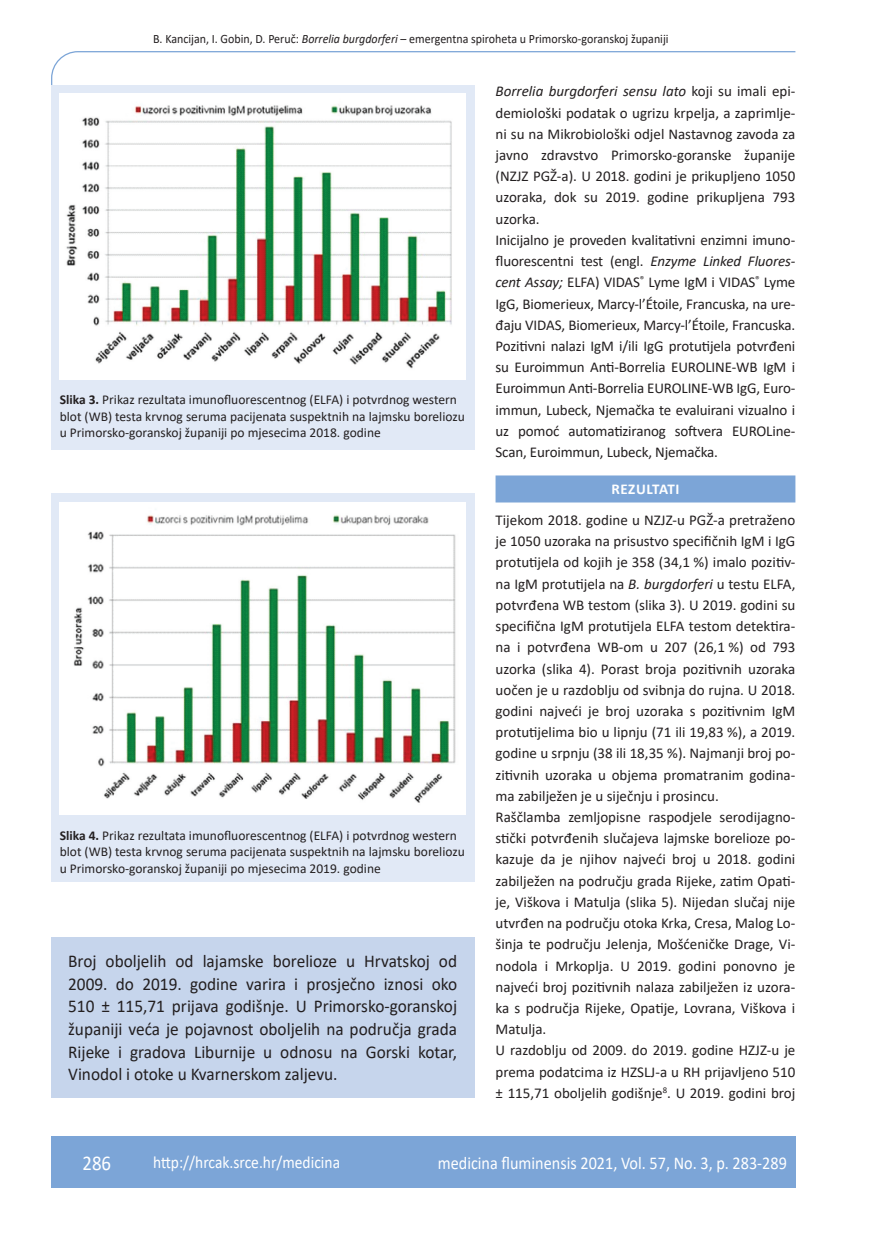
<style>
.page{position:relative;width:872px;height:1234px;background:#fff}
.page>*{position:absolute;margin:0;border:0;box-sizing:border-box;transform-origin:0 0}
.t1{font:21px "Calibri";color:#fff;scale:.9 1}
.anterfile{font:18px/22.5px "Calibri";color:#231f20;text-align:justify;scale:.96 1}
.t2{font:18px "Calibri";color:#fff;scale:.9 1}
.t3{font:17.25px "Calibri";color:#fff;scale:.9 1}
.osnovni_tekst{font:15px/21.1px "Calibri";color:#231f20;text-align:justify}
.naslov_ruler{font:700 15px "Calibri";letter-spacing:.035em;color:#fff}
.potpis_slika{font:13.5px/16.5px "Calibri";color:#231f20}
.glava{font:12.75px "Calibri";color:#231f20;scale:.94 1}
.s1{font-style:italic}
.s2{font-weight:700}
</style>
<div class="page">
<svg style="left:51px;top:51px;width:745px;height:275px"></svg>
<div style="left:51px;top:1135px;width:744px;height:51px;background:#7ca5d7"></div>
<div style="left:51px;top:936px;width:423px;height:161px;background:#c6d5ec"></div>
<div style="left:51px;top:85px;width:423px;height:364px;background:#e1e9f6"></div>
<img style="left:60px;top:94px;width:405px;height:285px">
<div style="left:51px;top:493px;width:423px;height:389px;background:#e1e9f6"></div>
<img style="left:60px;top:502px;width:405px;height:312px">
<div style="left:495px;top:475px;width:300px;height:27px;background:#7ca5d7"></div>
<p class="glava" style="left:153px;top:29px;width:550px">B. Kancijan, I. Gobin, D. Peruč: <span class="s1">Borrelia burgdorferi</span> – emergentna spiroheta u Primorsko-goranskoj županiji</p>
<p class="potpis_slika" style="left:60px;top:391px;width:406px"><span class="s2">Slika 3.</span> Prikaz rezultata imunofluorescentnog (ELFA) i potvrdnog western blot (WB) testa krvnog seruma pacijenata suspektnih na lajmsku boreliozu u Primorsko-goranskoj županiji po mjesecima 2018. godine</p>
<p class="potpis_slika" style="left:60px;top:826px;width:406px"><span class="s2">Slika 4.</span> Prikaz rezultata imunofluorescentnog (ELFA) i potvrdnog western blot (WB) testa krvnog seruma pacijenata suspektnih na lajmsku boreliozu u Primorsko-goranskoj županiji po mjesecima 2019. godine</p>
<p class="anterfile" style="left:68px;top:949px;width:407px">Broj oboljelih od lajamske borelioze u Hrvatskoj od 2009. do 2019. godine varira i prosječno iznosi oko 510 ± 115,71 prijava godišnje. U Primorsko-goranskoj županiji veća je pojavnost oboljelih na područja grada Rijeke i gradova Liburnije u odnosu na Gorski kotar, Vinodol i otoke u Kvarnerskom zaljevu.</p>
<p class="osnovni_tekst" style="left:495px;top:80px;width:301px"><span class="s1">Borrelia burgdorferi sensu lato</span> koji su imali epi&shy;demiološki podatak o ugrizu krpelja, a zaprimlje&shy;ni su na Mikrobiološki odjel Nastavnog zavoda za javno zdravstvo Primorsko-goranske županije (NZJZ PGŽ-a). U 2018. godini je prikupljeno 1050 uzoraka, dok su 2019. godine prikupljena 793 uzorka.</p>
<p class="osnovni_tekst" style="left:495px;top:229px;width:301px">Inicijalno je proveden kvalitativni enzimni imuno&shy;fluorescentni test (engl. <span class="s1">Enzyme Linked Fluores&shy;cent Assay;</span> ELFA) VIDAS<sup>®</sup> Lyme IgM i VIDAS<sup>®</sup> Lyme IgG, Biomerieux, Marcy-l’Étoile, Francuska, na ure&shy;đaju VIDAS, Biomerieux, Marcy-l’Étoile, Francuska.<br>Pozitivni nalazi IgM i/ili IgG protutijela potvrđeni su Euroimmun Anti-Borrelia EUROLINE-WB IgM i Euroimmun Anti-Borrelia EUROLINE-WB IgG, Euro&shy;immun, Lubeck, Njemačka te evaluirani vizualno i uz pomoć automatiziranog softvera EUROLine-Scan, Euroimmun, Lubeck, Njemačka.</p>
<p class="naslov_ruler" style="left:611px;top:478px;width:70px">REZULTATI</p>
<p class="osnovni_tekst" style="left:495px;top:509px;width:301px">Tijekom 2018. godine u NZJZ-u PGŽ-a pretraženo je 1050 uzoraka na prisustvo specifičnih IgM i IgG protutijela od kojih je 358 (34,1 %) imalo pozitiv&shy;na IgM protutijela na <span class="s1">B. burgdorferi</span> u testu ELFA, potvrđena WB testom (slika 3). U 2019. godini su specifična IgM protutijela ELFA testom detektira&shy;na i potvrđena WB-om u 207 (26,1 %) od 793 uzorka (slika 4). Porast broja pozitivnih uzoraka uočen je u razdoblju od svibnja do rujna. U 2018. godini najveći je broj uzoraka s pozitivnim IgM protutijelima bio u lipnju (71 ili 19,83 %), a 2019. godine u srpnju (38 ili 18,35 %). Najmanji broj po&shy;zitivnih uzoraka u objema promatranim godina&shy;ma zabilježen je u siječnju i prosincu.</p>
<p class="osnovni_tekst" style="left:495px;top:805px;width:301px">Raščlamba zemljopisne raspodjele serodijagno&shy;stički potvrđenih slučajeva lajmske borelioze po&shy;kazuje da je njihov najveći broj u 2018. godini zabilježen na području grada Rijeke, zatim Opati&shy;je, Viškova i Matulja (slika 5). Nijedan slučaj nije utvrđen na području otoka Krka, Cresa, Malog Lo&shy;šinja te području Jelenja, Mošćeničke Drage, Vi&shy;nodola i Mrkoplja. U 2019. godini ponovno je najveći broj pozitivnih nalaza zabilježen iz uzora&shy;ka s područja Rijeke, Opatije, Lovrana, Viškova i Matulja.</p>
<p class="osnovni_tekst" style="left:495px;top:1039px;width:301px">U razdoblju od 2009. do 2019. godine HZJZ-u je prema podatcima iz HZSLJ-a u RH prijavljeno 510 ± 115,71 oboljelih godišnje<sup>8</sup>. U 2019. godini broj</p>
<p class="t1" style="left:82px;top:1147px;width:33px">286</p>
<p class="t3" style="left:153px;top:1149px;width:209px">http://hrcak.srce.hr/medicina</p>
<p class="t2" style="left:438px;top:1149px;width:389px">medicina fluminensis 2021, Vol. 57, No. 3, p. 283-289</p>
</div>
